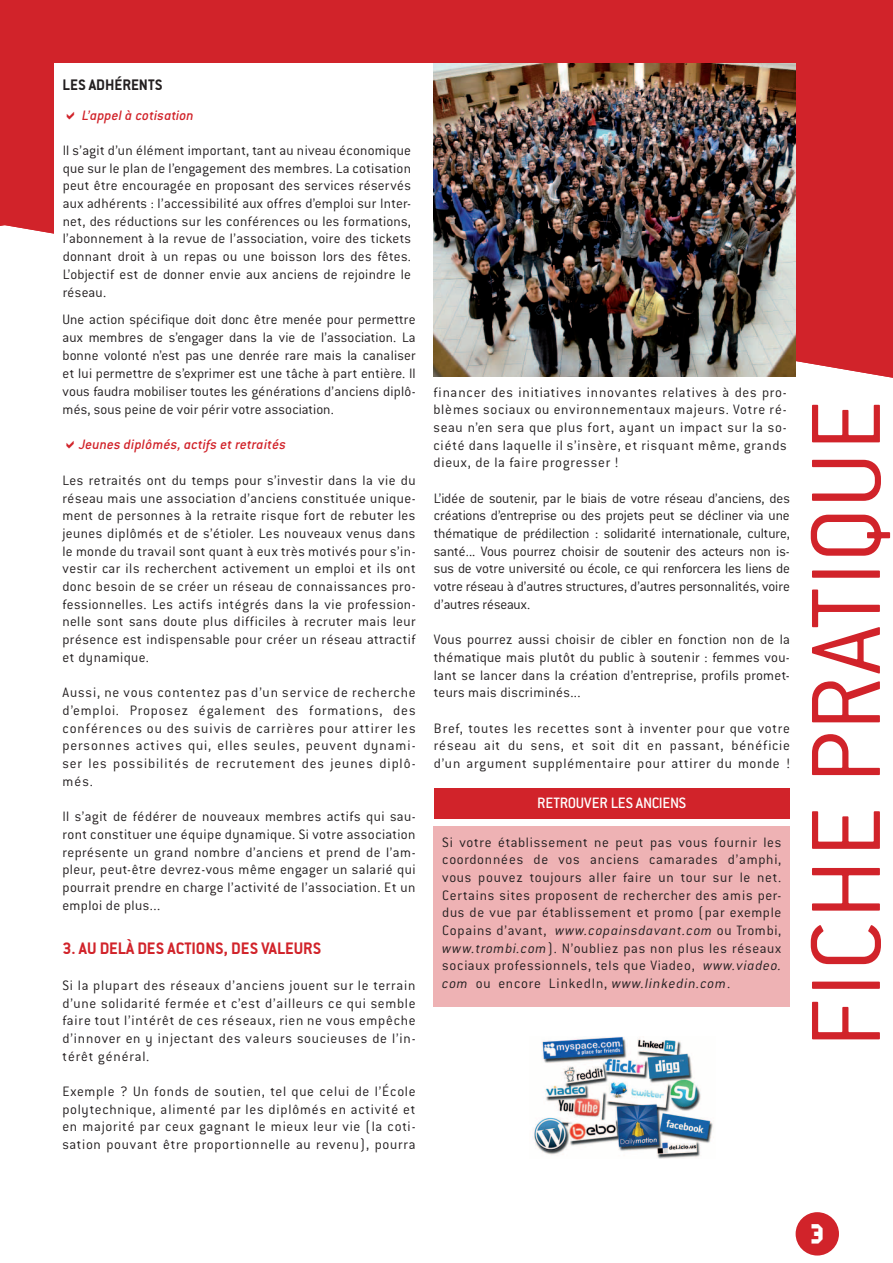
<style>
.page{position:relative;width:893px;height:1263px;background:#fff}
.page>*{position:absolute;margin:0;border:0;box-sizing:border-box;transform-origin:0 0}
.t1{font:108px "Conduit ITCTT Light";letter-spacing:.015em;color:#d1232a}
.t2{font:34.5px "animafont";color:#fff}
.t3{font:18px "Conduit ITCTT Bold";color:#d1232a}
.t4{font:500 16.5px "Conduit ITC";letter-spacing:-.02em;color:#fff}
.t5{font:16.5px "Conduit ITCTT Bold";color:#231f20}
.t6{font:300 15px/17.7px "Conduit ITC";letter-spacing:.04em;color:#231f20;text-align:justify}
.t7{font:italic 500 15px "Conduit ITC";letter-spacing:.01em;color:#d1232a}
.s1{font-style:italic}
</style>
<div class="page">
<div style="left:74px;top:0;width:819px;height:378px;background:#d1232a"></div>
<div style="left:54px;top:64px;width:741px;height:1145px;background:#fff"></div>
<div style="left:434px;top:826px;width:356px;height:181px;background:#eeb2b4"></div>
<div style="left:434px;top:787px;width:356px;height:32px;background:#d1232a"></div>
<div style="left:434px;top:491px;width:356px;height:297px;background:#fff"></div>
<img style="left:434px;top:64px;width:361px;height:312px">
<img style="left:533px;top:1036px;width:180px;height:122px">
<div style="left:796px;top:1212px;width:43px;height:43px;background:#d1232a;border-radius:50%"></div>
<svg style="left:0;top:0;width:74px;height:234px"></svg>
<p class="t5" style="left:63px;top:75px;width:101px">LES ADHÉRENTS</p>
<p class="t7" style="left:82px;top:106px;width:113px">L’appel à cotisation</p>
<p class="t6" style="left:63px;top:141px;width:350px">Il s’agit d’un élément important, tant au niveau économique que sur le plan de l’engagement des membres. La cotisation peut être encouragée en proposant des services réservés aux adhérents : l’accessibilité aux offres d’emploi sur Inter&shy;net, des réductions sur les conférences ou les formations, l’abonnement à la revue de l’association, voire des tickets donnant droit à un repas ou une boisson lors des fêtes.<br>L’objectif est de donner envie aux anciens de rejoindre le réseau.</p>
<p class="t6" style="left:63px;top:310px;width:355px">Une action spécifique doit donc être menée pour permettre aux membres de s’engager dans la vie de l’association. La bonne volonté n’est pas une denrée rare mais la canaliser et lui permettre de s’exprimer est une tâche à part entière. Il vous faudra mobiliser toutes les générations d’anciens diplô&shy;més, sous peine de voir périr votre association.</p>
<p class="t7" style="left:79px;top:436px;width:209px">Jeunes diplômés, actifs et retraités</p>
<p class="t6" style="left:63px;top:471px;width:355px">Les retraités ont du temps pour s’investir dans la vie du réseau mais une association d’anciens constituée unique&shy;ment de personnes à la retraite risque fort de rebuter les jeunes diplômés et de s’étioler. Les nouveaux venus dans le monde du travail sont quant à eux très motivés pour s’in&shy;vestir car ils recherchent activement un emploi et ils ont donc besoin de se créer un réseau de connaissances pro&shy;fessionnelles. Les actifs intégrés dans la vie profession&shy;nelle sont sans doute plus difficiles à recruter mais leur présence est indispensable pour créer un réseau attractif et dynamique.</p>
<p class="t6" style="left:63px;top:684px;width:355px">Aussi, ne vous contentez pas d’un service de recherche d’emploi. Proposez également des formations, des conférences ou des suivis de carrières pour attirer les personnes actives qui, elles seules, peuvent dynami&shy;ser les possibilités de recrutement des jeunes diplô&shy;més.</p>
<p class="t6" style="left:63px;top:808px;width:355px">Il s’agit de fédérer de nouveaux membres actifs qui sau&shy;ront constituer une équipe dynamique. Si votre association représente un grand nombre d’anciens et prend de l’am&shy;pleur, peut-être devrez-vous même engager un salarié qui pourrait prendre en charge l’activité de l’association. Et un emploi de plus...</p>
<p class="t3" style="left:63px;top:937px;width:114px">3. AUDELÀ DES ACTIONS</p>
<p class="t3" style="left:224px;top:937px;width:55px">, DES VALEURS</p>
<p class="t6" style="left:63px;top:976px;width:355px">Si la plupart des réseaux d’anciens jouent sur le terrain d’une solidarité fermée et c’est d’ailleurs ce qui semble faire tout l’intérêt de ces réseaux, rien ne vous empêche d’innover en y injectant des valeurs soucieuses de l’in&shy;térêt général.</p>
<p class="t6" style="left:63px;top:1082px;width:355px">Exemple ? Un fonds de soutien, tel que celui de l’École polytechnique, alimenté par les diplômés en activité et en majorité par ceux gagnant le mieux leur vie (la coti&shy;sation pouvant être proportionnelle au revenu), pourra</p>
<p class="t6" style="left:434px;top:383px;width:355px">financer des initiatives innovantes relatives à des pro&shy;blèmes sociaux ou environnementaux majeurs. Votre ré&shy;seau n’en sera que plus fort, ayant un impact sur la so&shy;ciété dans laquelle il s’insère, et risquant même, grands dieux, de la faire progresser !</p>
<p class="t6" style="left:434px;top:489px;width:357px">L’idée de soutenir, par le biais de votre réseau d’anciens, des créations d’entreprise ou des projets peut se décliner via une thématique de prédilection : solidarité internationale, culture, santé... Vous pourrez choisir de soutenir des acteurs non is&shy;sus de votre université ou école, ce qui renforcera les liens de votre réseau à d’autres structures, d’autres personnalités, voire d’autres réseaux.</p>
<p class="t6" style="left:434px;top:631px;width:357px">Vous pourrez aussi choisir de cibler en fonction non de la thématique mais plutôt du public à soutenir : femmes vou&shy;lant se lancer dans la création d’entreprise, profils promet&shy;teurs mais discriminés...</p>
<p class="t6" style="left:434px;top:719px;width:357px">Bref, toutes les recettes sont à inventer pour que votre réseau ait du sens, et soit dit en passant, bénéficie d’un argument supplémentaire pour attirer du monde !</p>
<p class="t4" style="left:537px;top:793px;width:48px">RETROUVER</p>
<p class="t4" style="left:611px;top:793px;width:77px">LES ANCIE NS</p>
<p class="t6" style="left:442px;top:833px;width:341px">Si votre établissement ne peut pas vous fournir les coordonnées de vos anciens camarades d’amphi, vous pouvez toujours aller faire un tour sur le net.<br>Certains sites proposent de rechercher des amis per&shy;dus de vue par établissement et promo (par exemple Copains d’avant, <span class="s1">www.copainsdavant.com</span> ou Trombi, <span class="s1">www.trombi.com</span>). N’oubliez pas non plus les réseaux sociaux professionnels, tels que Viadeo, <span class="s1">www.viadeo. com</span> ou encore LinkedIn, <span class="s1">www.linkedin.com</span>.</p>
<h1 class="t1" style="left:781px;top:1048px;width:650px;rotate:-90deg">FICHE PRATIQUE</h1>
<h2 class="t2" style="left:810px;top:1221px;width:16px">3</h2>
</div>
